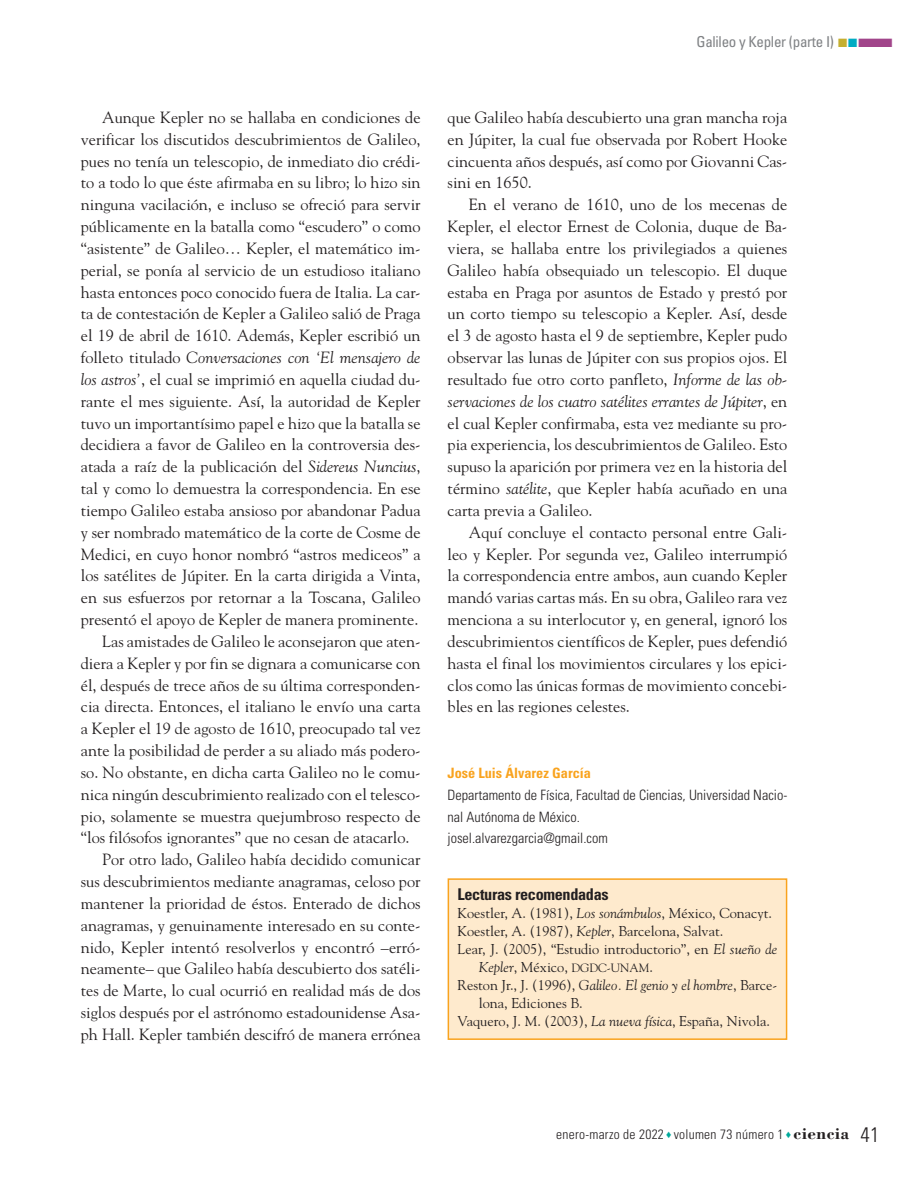
<style>
.page{position:relative;width:915px;height:1191px;background:#fff}
.page>*{position:absolute;margin:0;border:0;box-sizing:border-box;transform-origin:0 0}
.t1{font:16.2px/21.8px "Goudy Std";color:#231f20;text-align:justify}
._01N_Subtitulo1{font:700 condensed 16.2px "Univers LT Std";letter-spacing:-.02em;color:#231f20}
.t2{font:condensed 15px "Univers LT Std";letter-spacing:-.02em;color:#808285}
._06N_Bibliografia{font:14.25px/18px "Goudy Std";color:#231f20}
._06N_FichaBiografica{font:300 condensed 14.25px/21.9px "Univers LT Std";color:#231f20}
._06N_FichaBiografica-2{font:700 condensed 14.25px "Univers LT Std";color:#f9a31e}
.t3{font:300 condensed 13.5px "Univers LT Std";letter-spacing:.02em;color:#231f20}
.s1{font-style:italic}
.s2{color:#c5af30}
.s3{color:#00abc3}
.s4{color:#a1458a}
.s5{font-size:12px}
.s6{color:#00a99b}
.s7{font-family:"Bodoni Std";font-weight:700;font-stretch:normal;font-size:17.25px}
.s8{font-size:21px}
</style>
<div class="page">
<div style="left:448px;top:879px;width:338px;height:160px;background:#feeacd"></div>
<div style="left:447px;top:878px;width:340px;height:162px;border:2px solid #f9a31e"></div>
<p class="t1" style="left:81px;top:106px;width:341px;text-indent:21px">Aunque Kepler no se hallaba en condiciones de verificar los discutidos descubrimientos de Galileo, pues no tenía un telescopio, de inmediato dio crédi&shy;to a todo lo que éste afirmaba en su libro; lo hizo sin ninguna vacilación, e incluso se ofreció para servir públicamente en la batalla como “escudero” o como “asistente” de Galileo… Kepler, el matemático im&shy;perial, se ponía al servicio de un estudioso italiano hasta entonces poco conocido fuera de Italia. La car&shy;ta de contestación de Kepler a Galileo salió de Praga el 19 de abril de 1610. Además, Kepler escribió un folleto titulado <span class="s1">Conversaciones con ‘El mensajero de los astros’</span>, el cual se imprimió en aquella ciudad du&shy;rante el mes siguiente. Así, la autoridad de Kepler tuvo un importantísimo papel e hizo que la batalla se decidiera a favor de Galileo en la controversia des&shy;atada a raíz de la publicación del <span class="s1">Sidereus Nuncius</span>, tal y como lo demuestra la correspondencia. En ese tiempo Galileo estaba ansioso por abandonar Padua y ser nombrado matemático de la corte de Cosme de Medici, en cuyo honor nombró “astros mediceos” a los satélites de Júpiter. En la carta dirigida a Vinta, en sus esfuerzos por retornar a la Toscana, Galileo presentó el apoyo de Kepler de manera prominente.</p>
<p class="t1" style="left:81px;top:630px;width:341px;text-indent:21px">Las amistades de Galileo le aconsejaron que aten&shy;diera a Kepler y por fin se dignara a comunicarse con él, después de trece años de su última corresponden&shy;cia directa. Entonces, el italiano le envío una carta a Kepler el 19 de agosto de 1610, preocupado tal vez ante la posibilidad de perder a su aliado más podero&shy;so. No obstante, en dicha carta Galileo no le comu&shy;nica ningún descubrimiento realizado con el telesco&shy;pio, solamente se muestra quejumbroso respecto de “los filósofos ignorantes” que no cesan de atacarlo.</p>
<p class="t1" style="left:81px;top:848px;width:341px;text-indent:21px">Por otro lado, Galileo había decidido comunicar sus descubrimientos mediante anagramas, celoso por mantener la prioridad de éstos. Enterado de dichos anagramas, y genuinamente interesado en su conte&shy;nido, Kepler intentó resolverlos y encontró –erró&shy;neamente– que Galileo había descubierto dos satéli&shy;tes de Marte, lo cual ocurrió en realidad más de dos siglos después por el astrónomo estadounidense Asa&shy;ph Hall. Kepler también descifró de manera errónea</p>
<p class="t2" style="left:696px;top:32px;width:199px">Galileo y Kepler (parte I) <span class="s2">■</span><span class="s3">■</span><span class="s4">■</span></p>
<p class="t1" style="left:447px;top:106px;width:341px">que Galileo había descubierto una gran mancha roja en Júpiter, la cual fue observada por Robert Hooke cincuenta años después, así como por Giovanni Cas&shy;sini en 1650.</p>
<p class="t1" style="left:447px;top:193px;width:341px;text-indent:21px">En el verano de 1610, uno de los mecenas de Kepler, el elector Ernest de Colonia, duque de Ba&shy;viera, se hallaba entre los privilegiados a quienes Galileo había obsequiado un telescopio. El duque estaba en Praga por asuntos de Estado y prestó por un corto tiempo su telescopio a Kepler. Así, desde el 3 de agosto hasta el 9 de septiembre, Kepler pudo observar las lunas de Júpiter con sus propios ojos. El resultado fue otro corto panfleto, <span class="s1">Informe de las ob&shy;servaciones de los cuatro satélites errantes de Júpiter</span>, en el cual Kepler confirmaba, esta vez mediante su pro&shy;pia experiencia, los descubrimientos de Galileo. Esto supuso la aparición por primera vez en la historia del término <span class="s1">satélite</span>, que Kepler había acuñado en una carta previa a Galileo.</p>
<p class="t1" style="left:447px;top:521px;width:341px;text-indent:21px">Aquí concluye el contacto personal entre Gali&shy;leo y Kepler. Por segunda vez, Galileo interrumpió la correspondencia entre ambos, aun cuando Kepler mandó varias cartas más. En su obra, Galileo rara vez menciona a su interlocutor y, en general, ignoró los descubrimientos científicos de Kepler, pues defendió hasta el final los movimientos circulares y los epici&shy;clos como las únicas formas de movimiento concebi&shy;bles en las regiones celestes.</p>
<p class="_06N_FichaBiografica-2" style="left:447px;top:764px;width:145px">José Luis Álvarez García</p>
<p class="_06N_FichaBiografica" style="left:447px;top:783px;width:341px">Departamento de Física, Facultad de Ciencias, Universidad Nacio&shy;nal Autónoma de México.</p>
<p class="_06N_FichaBiografica" style="left:447px;top:827px;width:162px">josel.alvarezgarcia@gmail.com</p>
<p class="_01N_Subtitulo1" style="left:457px;top:884px;width:152px">Lecturas recomendadas</p>
<p class="_06N_Bibliografia" style="left:457px;top:904px;width:316px">Koestler, A. (1981), <span class="s1">Los sonámbulos</span>, México, Conacyt.</p>
<p class="_06N_Bibliografia" style="left:457px;top:922px;width:267px">Koestler, A. (1987), <span class="s1">Kepler</span>, Barcelona, Salvat.</p>
<p class="_06N_Bibliografia" style="left:478px;top:940px;width:300px;text-indent:-21px">Lear, J. (2005), “Estudio introductorio”, en <span class="s1">El sueño de<br>Kepler</span>, México, <span class="s5">DGDC-UNAM</span>.</p>
<p class="_06N_Bibliografia" style="left:478px;top:976px;width:300px;text-indent:-21px">Reston Jr., J. (1996), <span class="s1">Galileo. El genio y el hombre</span>, Barce&shy;lona, Ediciones B.</p>
<p class="_06N_Bibliografia" style="left:457px;top:1012px;width:314px">Vaquero, J. M. (2003), <span class="s1">La nueva física</span>, España, Nivola.</p>
<p class="t3" style="left:556px;top:1126px;width:324px">enero-marzo de 2022 <span class="s6">♦</span> volumen 73 número 1 <span class="s6">♦</span> <span class="s7">ciencia</span> <span class="s8">41</span></p>
</div>
